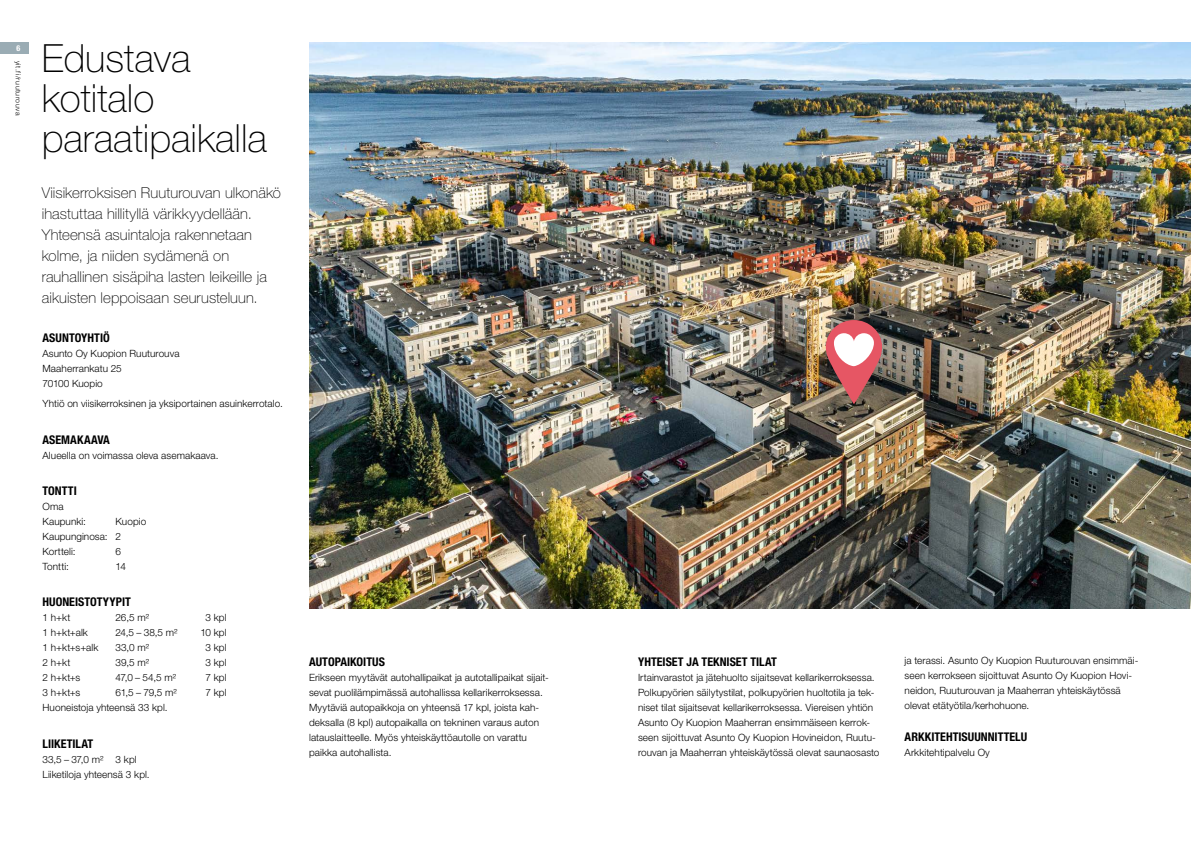
<style>
.page{position:relative;width:1191px;height:842px;background:#fff}
.page>*{position:absolute;margin:0;border:0;box-sizing:border-box;transform-origin:0 0}
.t1{font:100 38.9px/40px "Helvetica Neue LT Pro";color:#000}
.t2{font:100 15px/20.9px "Helvetica Neue LT Pro";letter-spacing:.005em;color:#000}
.t3{font:700 condensed 12px "Helvetica Neue LT Pro";color:#000}
.t4{font:300 10px/15px "Helvetica Neue LT Pro";letter-spacing:.005em;color:#000}
.t5{font:700 condensed 8px "Helvetica Neue LT Pro";color:#fff}
.t6{font:300 7px "Helvetica Neue LT Pro";letter-spacing:.08em;color:#000}
</style>
<div class="page">
<img style="left:309px;top:43px;width:882px;height:565px">
<svg style="left:826px;top:320px;width:56px;height:84px"></svg>
<div style="left:0;top:43px;width:28px;height:11px;background:#9aacb4"></div>
<p class="t5" style="left:16px;top:44px;width:5px">6</p>
<h1 class="t1" style="left:42px;top:38px;width:227px">Edustava kotitalo paraatipaikalla</h1>
<h2 class="t2" style="left:42px;top:182px;width:240px">Viisikerroksisen Ruuturouvan ulkonäkö ihastuttaa hillityllä värikkyydellään.<br>Yhteensä asuintaloja rakennetaan kolme, ja niiden sydämenä on rauhallinen sisäpiha lasten leikeille ja aikuisten leppoisaan seurusteluun.</h2>
<p class="t3" style="left:43px;top:330px;width:69px">ASUNTOYHTIÖ</p>
<p class="t4" style="left:43px;top:345px;width:138px">Asunto Oy Kuopion Ruuturouva<br>Maaherrankatu 25<br>70100 Kuopio</p>
<p class="t4" style="left:43px;top:396px;width:242px">Yhtiö on viisikerroksinen ja yksiportainen asuinkerrotalo.</p>
<p class="t3" style="left:43px;top:432px;width:69px">ASEMAKAAVA</p>
<p class="t4" style="left:43px;top:447px;width:177px">Alueella on voimassa oleva asemakaava.</p>
<p class="t3" style="left:43px;top:484px;width:36px">TONTTI</p>
<p class="t4" style="left:43px;top:499px;width:45px">Oma<br>Kaupunki:</p>
<p class="t6" style="left:23px;top:61px;width:57px;rotate:90deg">yit.fi/ruuturouva</p>
<p class="t4" style="left:43px;top:514px;width:105px;text-indent:73px">Kuopio<br>Kaupunginosa: 2<br>Kortteli:</p>
<p class="t4" style="left:116px;top:544px;width:7px">6</p>
<p class="t4" style="left:43px;top:559px;width:28px">Tontti:</p>
<p class="t4" style="left:116px;top:559px;width:12px">14</p>
<p class="t3" style="left:43px;top:595px;width:90px">HUONEISTOTYYPIT</p>
<p class="t4" style="left:43px;top:610px;width:29px">1 h+kt</p>
<p class="t4" style="left:116px;top:610px;width:35px">26,5 m²</p>
<p class="t4" style="left:205px;top:610px;width:23px">3 kpl</p>
<p class="t4" style="left:43px;top:625px;width:47px">1 h+kt+alk</p>
<p class="t4" style="left:116px;top:625px;width:63px">24,5 – 38,5 m²</p>
<p class="t4" style="left:200px;top:625px;width:28px">10 kpl</p>
<p class="t4" style="left:43px;top:640px;width:57px">1 h+kt+s+alk</p>
<p class="t4" style="left:116px;top:640px;width:35px">33,0 m²</p>
<p class="t4" style="left:205px;top:640px;width:23px">3 kpl</p>
<p class="t4" style="left:43px;top:655px;width:29px">2 h+kt</p>
<p class="t4" style="left:116px;top:655px;width:35px">39,5 m²</p>
<p class="t4" style="left:205px;top:655px;width:23px">3 kpl</p>
<p class="t4" style="left:43px;top:670px;width:39px">2 h+kt+s</p>
<p class="t4" style="left:116px;top:670px;width:62px">47,0 – 54,5 m²</p>
<p class="t4" style="left:205px;top:670px;width:23px">7 kpl</p>
<p class="t4" style="left:43px;top:685px;width:39px">3 h+kt+s</p>
<p class="t4" style="left:116px;top:685px;width:63px">61,5 – 79,5 m²</p>
<p class="t4" style="left:205px;top:685px;width:23px">7 kpl</p>
<p class="t4" style="left:43px;top:700px;width:127px">Huoneistoja yhteensä 33 kpl.</p>
<p class="t3" style="left:43px;top:736px;width:52px">LIIKETILAT</p>
<p class="t4" style="left:43px;top:751px;width:109px">33,5 – 37,0 m² 3 kpl<br>Liiketiloja yhteensä 3 kpl.</p>
<p class="t3" style="left:309px;top:654px;width:77px">AUTOPAIKOITUS</p>
<p class="t4" style="left:309px;top:669px;width:241px">Erikseen myytävät autohallipaikat ja autotallipaikat sijait&shy;sevat puolilämpimässä autohallissa kellarikerroksessa.<br>Myytäviä autopaikkoja on yhteensä 17 kpl, joista kah&shy;deksalla (8 kpl) autopaikalla on tekninen varaus auton latauslaitteelle. Myös yhteiskäyttöautolle on varattu paikka autohallista.</p>
<p class="t3" style="left:638px;top:654px;width:140px">YHTEISET JA TEKNISET TILAT</p>
<p class="t4" style="left:638px;top:669px;width:243px">Irtainvarastot ja jätehuolto sijaitsevat kellarikerroksessa.<br>Polkupyörien säilytystilat, polkupyörien huoltotila ja tek&shy;niset tilat sijaitsevat kellarikerroksessa. Viereisen yhtiön Asunto Oy Kuopion Maaherran ensimmäiseen kerrok&shy;seen sijoittuvat Asunto Oy Kuopion Hovineidon, Ruutu&shy;rouvan ja Maaherran yhteiskäytössä olevat saunaosasto</p>
<p class="t4" style="left:904px;top:653px;width:235px">ja terassi. Asunto Oy Kuopion Ruuturouvan ensimmäi&shy;seen kerrokseen sijoittuvat Asunto Oy Kuopion Hovi&shy;neidon, Ruuturouvan ja Maaherran yhteiskäytössä olevat etätyötila/kerhohuone.</p>
<p class="t3" style="left:904px;top:729px;width:124px">ARKKITEHTISUUNNITTELU</p>
<p class="t4" style="left:904px;top:744px;width:87px">Arkkitehtipalvelu Oy</p>
</div>
